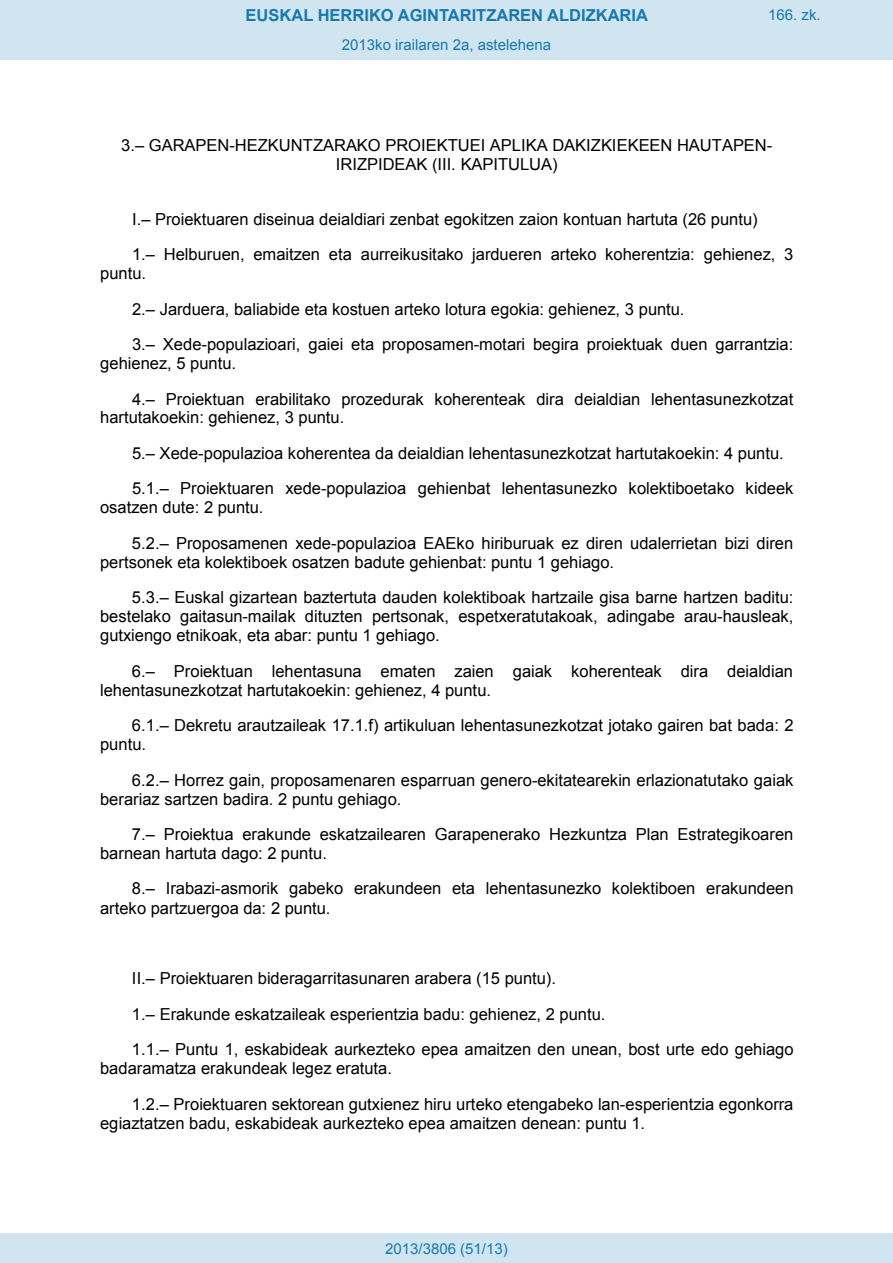
<style>
.page{position:relative;width:893px;height:1263px;background:#fff}
.page>*{position:absolute;margin:0;border:0;box-sizing:border-box;transform-origin:0 0}
.t1{font:16.5px/35.4px "Arial";color:#000}
.t2{font:700 16.5px "Arial";color:#1879ad}
.Paginacion_Centro{font:15px "Arial";color:#1879ad}
</style>
<div class="page">
<div style="left:0;top:0;width:893px;height:60px;background:#d0e5f0"></div>
<div style="left:0;top:1233px;width:893px;height:30px;background:#d0e5f0"></div>
<p class="t2" style="left:246px;top:4px;width:404px">EUSKAL HERRIKO AGINTARITZAREN ALDIZKARIA</p>
<p class="Paginacion_Centro" style="left:768px;top:5px;width:54px">166. zk.</p>
<p class="Paginacion_Centro" style="left:342px;top:35px;width:211px">2013ko irailaren 2a, astelehena</p>
<p class="t1" style="left:121px;top:136px;width:653px;line-height:18.9px;text-align:center">3.– GARAPEN-HEZKUNTZARAKO PROIEKTUEI APLIKA DAKIZKIEKEEN HAUTAPEN-<br>IRIZPIDEAK (III. KAPITULUA)</p>
<p class="t1" style="left:132px;top:201px;width:663px">I.– Proiektuaren diseinua deialdiari zenbat egokitzen zaion kontuan hartuta (26 puntu)<br>1.– Helburuen, emaitzen eta aurreikusitako jardueren arteko koherentzia: gehienez, 3</p>
<p class="t1" style="left:132px;top:256px;width:663px;text-indent:-32px">puntu.<br>2.– Jarduera, baliabide eta kostuen arteko lotura egokia: gehienez, 3 puntu.<br>3.– Xede-populazioari, gaiei eta proposamen-motari begira proiektuak duen garrantzia:</p>
<p class="t1" style="left:132px;top:346px;width:663px;text-indent:-32px">gehienez, 5 puntu.<br>4.– Proiektuan erabilitako prozedurak koherenteak dira deialdian lehentasunezkotzat</p>
<p class="t1" style="left:132px;top:400px;width:663px;text-indent:-32px">hartutakoekin: gehienez, 3 puntu.<br>5.– Xede-populazioa koherentea da deialdian lehentasunezkotzat hartutakoekin: 4 puntu.<br>5.1.– Proiektuaren xede-populazioa gehienbat lehentasunezko kolektiboetako kideek</p>
<p class="t1" style="left:132px;top:490px;width:663px;text-indent:-32px">osatzen dute: 2 puntu.<br>5.2.– Proposamenen xede-populazioa EAEko hiriburuak ez diren udalerrietan bizi diren</p>
<p class="t1" style="left:132px;top:544px;width:663px;text-indent:-32px">pertsonek eta kolektiboek osatzen badute gehienbat: puntu 1 gehiago.<br>5.3.– Euskal gizartean baztertuta dauden kolektiboak hartzaile gisa barne hartzen baditu:</p>
<p class="t1" style="left:100px;top:607px;width:695px;line-height:18.9px">bestelako gaitasun-mailak dituzten pertsonak, espetxeratutakoak, adingabe arau-hausleak, gutxiengo etnikoak, eta abar: puntu 1 gehiago.</p>
<p class="t1" style="left:100px;top:661px;width:694px;line-height:19px;text-indent:32px">6.– Proiektuan lehentasuna ematen zaien gaiak koherenteak dira deialdian lehentasunezkotzat hartutakoekin: gehienez, 4 puntu.</p>
<p class="t1" style="left:100px;top:716px;width:695px;line-height:18.9px;text-indent:32px">6.1.– Dekretu arautzaileak 17.1.f) artikuluan lehentasunezkotzat jotako gairen bat bada: 2 puntu.</p>
<p class="t1" style="left:100px;top:770px;width:695px;line-height:19px;text-indent:32px">6.2.– Horrez gain, proposamenaren esparruan genero-ekitatearekin erlazionatutako gaiak berariaz sartzen badira. 2 puntu gehiago.</p>
<p class="t1" style="left:100px;top:825px;width:695px;line-height:18.9px;text-indent:32px">7.– Proiektua erakunde eskatzailearen Garapenerako Hezkuntza Plan Estrategikoaren barnean hartuta dago: 2 puntu.</p>
<p class="t1" style="left:100px;top:879px;width:695px;line-height:19px;text-indent:32px">8.– Irabazi-asmorik gabeko erakundeen eta lehentasunezko kolektiboen erakundeen arteko partzuergoa da: 2 puntu.</p>
<p class="t1" style="left:132px;top:961px;width:663px">II.– Proiektuaren bideragarritasunaren arabera (15 puntu).<br>1.– Erakunde eskatzaileak esperientzia badu: gehienez, 2 puntu.<br>1.1.– Puntu 1, eskabideak aurkezteko epea amaitzen den unean, bost urte edo gehiago</p>
<p class="t1" style="left:132px;top:1051px;width:663px;text-indent:-32px">badaramatza erakundeak legez eratuta.<br>1.2.– Proiektuaren sektorean gutxienez hiru urteko etengabeko lan-esperientzia egonkorra</p>
<p class="t1" style="left:100px;top:1105px;width:546px">egiaztatzen badu, eskabideak aurkezteko epea amaitzen denean: puntu 1.</p>
<p class="Paginacion_Centro" style="left:385px;top:1238px;width:124px">2013/3806 (51/13)</p>
</div>
